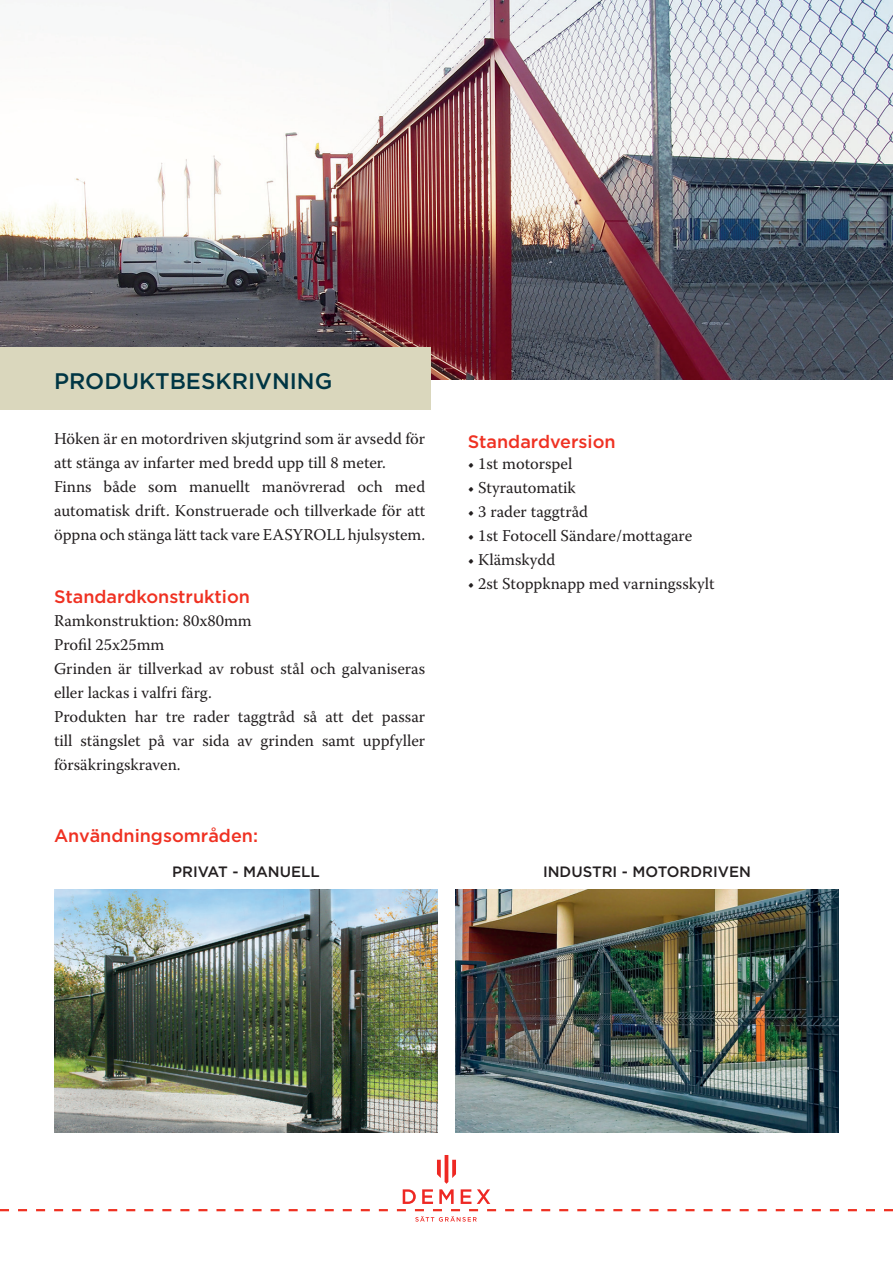
<style>
.page{position:relative;width:893px;height:1263px;background:#fff}
.page>*{position:absolute;margin:0;border:0;box-sizing:border-box;transform-origin:0 0}
.t1{font:500 22.5px "Gotham";color:#003644}
.t2{font:500 18px "Gotham";color:#ef3122}
.t3{font:16.5px/24px "Warnock Pro";color:#231f20}
.t4{font:500 15px "Gotham";color:#231f20}
</style>
<div class="page">
<img style="left:0;top:1px;width:893px;height:378px">
<div style="left:0;top:347px;width:430px;height:63px;background:#dad7bd"></div>
<svg style="left:0;top:1155px;width:893px;height:66px"></svg>
<img style="left:54px;top:889px;width:384px;height:243px">
<img style="left:455px;top:889px;width:384px;height:243px">
<h1 class="t1" style="left:54px;top:368px;width:280px">PRODUKTBESKRIVNING</h1>
<p class="t3" style="left:54px;top:426px;width:373px">Höken är en motordriven skjutgrind som är avsedd för att stänga av infarter med bredd upp till 8 meter.<br>Finns både som manuellt manövrerad och med automatisk drift. Konstruerade och tillverkade för att öppna och stänga lätt tack vare EASYROLL hjulsystem.</p>
<p class="t2" style="left:54px;top:587px;width:198px">Standardkonstruktion</p>
<p class="t3" style="left:54px;top:608px;width:373px">Ramkonstruktion: 80x80mm<br>Profil 25x25mm<br>Grinden är tillverkad av robust stål och galvaniseras eller lackas i valfri färg.<br>Produkten har tre rader taggtråd så att det passar till stängslet på var sida av grinden samt uppfyller försäkringskraven.</p>
<p class="t2" style="left:468px;top:432px;width:149px">Standardversion</p>
<p class="t3" style="left:468px;top:451px;width:106px">• 1st motorspel</p>
<p class="t3" style="left:468px;top:475px;width:110px">• Styrautomatik</p>
<p class="t3" style="left:468px;top:499px;width:122px">• 3 rader taggtråd</p>
<p class="t3" style="left:468px;top:523px;width:226px">• 1st Fotocell Sändare/mottagare</p>
<p class="t3" style="left:468px;top:547px;width:89px">• Klämskydd</p>
<p class="t3" style="left:468px;top:571px;width:248px">• 2st Stoppknapp med varningsskylt</p>
<p class="t2" style="left:54px;top:826px;width:206px">Användningsområden:</p>
<p class="t4" style="left:172px;top:863px;width:149px">PRIVAT - MANUELL</p>
<p class="t4" style="left:543px;top:863px;width:209px">INDUSTRI - MOTORDRIVEN</p>
</div>
